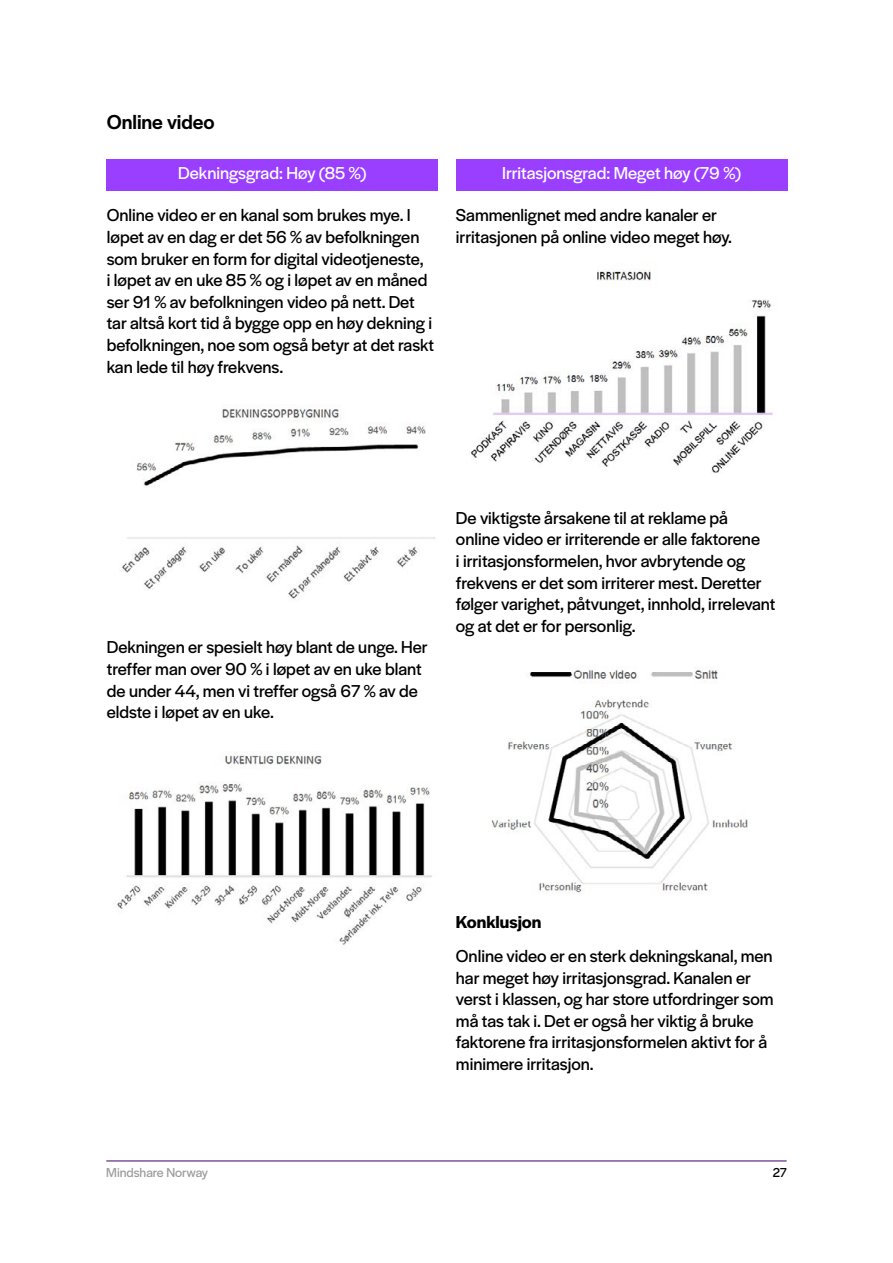
<style>
.page{position:relative;width:893px;height:1263px;background:#fff}
.page>*{position:absolute;margin:0;border:0;box-sizing:border-box;transform-origin:0 0}
.t1{font:500 21px "Halyard Display";color:#000}
.t2{font:18px/21.6px "Halyard Display";color:#000}
.t3{font:18px "Halyard Display";color:#fff}
.t4{font:600 18px "Halyard Display";color:#000}
.t5{font:13.5px "Halyard Display";color:#9d9d9c}
.t6{font:13.5px "Halyard Display";color:#000}
</style>
<div class="page">
<hr style="left:106px;top:1160px;width:681px;height:2px;background:#80539d">
<div style="left:456px;top:159px;width:331px;height:32px;background:#9a3eff"></div>
<div style="left:107px;top:159px;width:331px;height:32px;background:#9a3eff"></div>
<img style="left:122px;top:409px;width:313px;height:190px">
<img style="left:117px;top:752px;width:315px;height:193px">
<img style="left:471px;top:269px;width:302px;height:204px">
<img style="left:491px;top:666px;width:257px;height:228px">
<p class="t1" style="left:107px;top:107px;width:109px">Online video</p>
<p class="t3" style="left:178px;top:160px;width:190px">Dekningsgrad: Høy (85 %)</p>
<p class="t3" style="left:502px;top:160px;width:240px">Irritasjonsgrad: Meget høy (79 %)</p>
<p class="t2" style="left:107px;top:204px;width:329px">Online video er en kanal som brukes mye. I løpet av en dag er det 56 % av befolkningen som bruker en form for digital videotjeneste,<br>i løpet av en uke 85 % og i løpet av en måned ser 91 % av befolkningen video på nett. Det tar altså kort tid å bygge opp en høy dekning i befolkningen, noe som også betyr at det raskt kan lede til høy frekvens.</p>
<p class="t2" style="left:456px;top:204px;width:278px">Sammenlignet med andre kanaler er irritasjonen på online video meget høy.</p>
<p class="t2" style="left:107px;top:636px;width:322px">Dekningen er spesielt høy blant de unge. Her treffer man over 90 % i løpet av en uke blant de under 44, men vi treffer også 67 % av de eldste i løpet av en uke.</p>
<p class="t2" style="left:456px;top:506px;width:321px">De viktigste årsakene til at reklame på online video er irriterende er alle faktorene<br>i irritasjonsformelen, hvor avbrytende og frekvens er det som irriterer mest. Deretter følger varighet, påtvunget, innhold, irrelevant og at det er for personlig.</p>
<p class="t4" style="left:456px;top:909px;width:87px">Konklusjon</p>
<p class="t2" style="left:456px;top:944px;width:319px">Online video er en sterk dekningskanal, men har meget høy irritasjonsgrad. Kanalen er verst i klassen, og har store utfordringer som må tas tak i. Det er også her viktig å bruke faktorene fra irritasjonsformelen aktivt for å minimere irritasjon.</p>
<p class="t5" style="left:106px;top:1163px;width:103px">Mindshare Norway</p>
<p class="t6" style="left:773px;top:1163px;width:16px">27</p>
</div>
